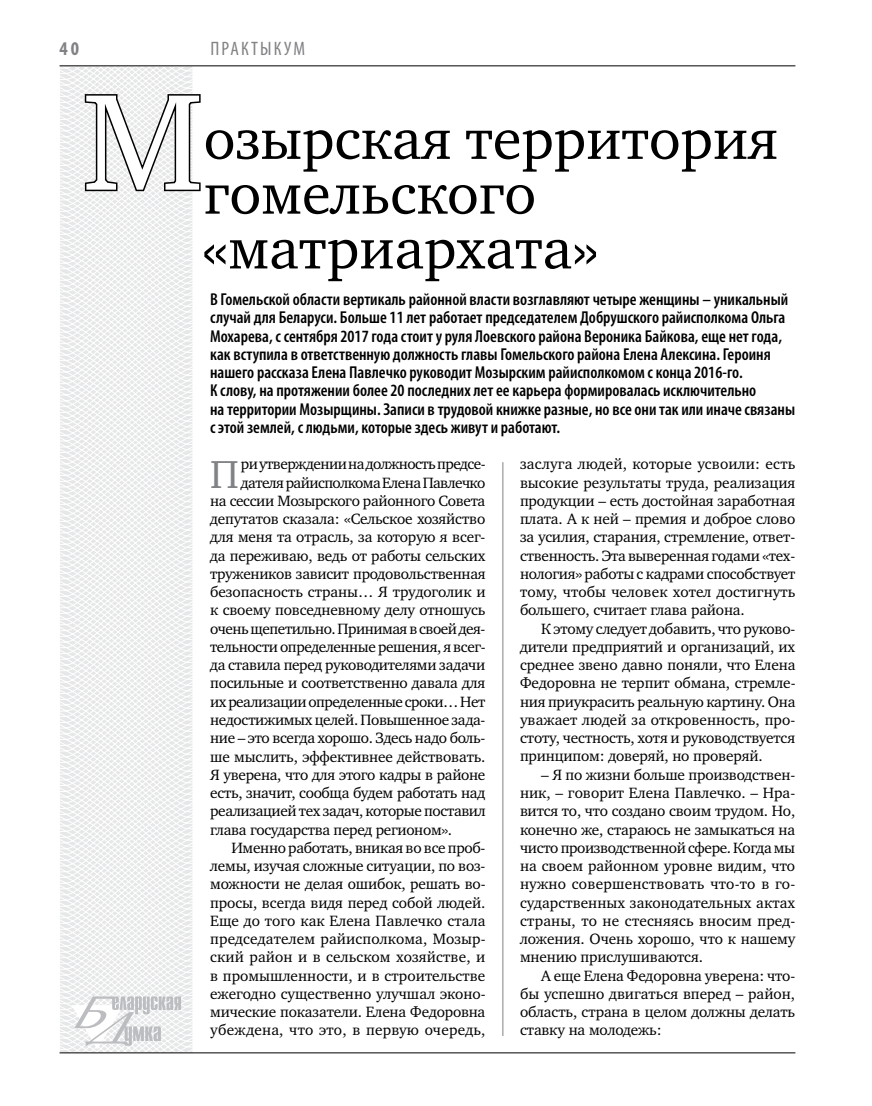
<style>
.page{position:relative;width:872px;height:1106px;background:#fff}
.page>*{position:absolute;margin:0;border:0;box-sizing:border-box;transform-origin:0 0}
.t1{font:140.1px "Charter C";color:#fff}
.t2{font:58.5px/54.8px "Charter C";color:#000}
.t3{font:40.05px "Charter C";color:#808285}
.t4{font:condensed 19.5px "Myriad Pro";letter-spacing:.11em;color:#808285}
.t5{font:700 condensed 19.5px "Myriad Pro";color:#808285}
.t6{font:600 condensed 17.25px/18.3px "Myriad Pro";color:#000}
.t7{font:15.3px/18.3px "Charter C";letter-spacing:-.01em;color:#000;text-align:justify}
.t8{font:15.3px "Charter C";letter-spacing:-.035em;color:#000}
.t9{font:15.3px "Charter C";letter-spacing:.01em;color:#000}
.t10{font:15.3px "Charter C";letter-spacing:-.03em;color:#000}
</style>
<div class="page">
<svg style="left:59px;top:65px;width:192px;height:989px"></svg>
<hr style="left:60px;top:1052px;width:735px;height:1px;background:#000">
<svg style="left:71px;top:996px;width:110px;height:53px"></svg>
<hr style="left:60px;top:65px;width:735px;height:1px;background:#000">
<hr style="left:502px;top:462px;width:1px;height:574px;background:#808285">
<svg style="left:83px;top:86px;width:119px;height:107px"></svg>
<p class="t5" style="left:60px;top:37px;width:21px">40</p>
<p class="t4" style="left:210px;top:37px;width:96px">Практыкум</p>
<h1 class="t1" style="left:82px;top:65px;width:123px">М</h1>
<h2 class="t2" style="left:202px;top:112px;width:577px">озырская территория гомельского «матриархата»</h2>
<p class="t6" style="left:210px;top:290px;width:586px">В Гомельской области вертикаль районной власти возглавляют четыре женщины – уникальный случай для Беларуси. Больше 11 лет работает председателем Добрушского райисполкома Ольга Мохарева, с сентября 2017 года стоит у руля Лоевского района Вероника Байкова, еще нет года, как вступила в ответственную должность главы Гомельского района Елена Алексина. Героиня нашего рассказа Елена Павлечко руководит Мозырским райисполкомом с конца 2016-го.<br>К слову, на протяжении более 20 последних лет ее карьера формировалась исключительно<br>на территории Мозырщины. Записи в трудовой книжке разные, но все они так или иначе связаны с этой землей, с людьми, которые здесь живут и работают.</p>
<h3 class="t3" style="left:210px;top:452px;width:30px">П</h3>
<p class="t8" style="left:241px;top:456px;width:246px">ри утверждении на должность предсе-</p>
<p class="t8" style="left:241px;top:474px;width:246px">дателя райисполкома Елена Павлечко</p>
<p class="t7" style="left:210px;top:491px;width:277px">на сессии Мозырского районного Совета</p>
<p class="t7" style="left:210px;top:510px;width:277px">депутатов сказала: «Сельское хозяйство</p>
<p class="t7" style="left:210px;top:528px;width:277px">для меня та отрасль, за которую я всег-</p>
<p class="t7" style="left:210px;top:546px;width:277px">да переживаю, ведь от работы сельских</p>
<p class="t7" style="left:210px;top:565px;width:277px">тружеников зависит продовольственная</p>
<p class="t7" style="left:210px;top:583px;width:277px">безопасность страны… Я трудоголик и</p>
<p class="t7" style="left:210px;top:601px;width:277px">к своему повседневному делу отношусь</p>
<p class="t10" style="left:210px;top:620px;width:277px">очень щепетильно. Принимая в своей дея-</p>
<p class="t7" style="left:210px;top:638px;width:277px">тельности определенные решения, я всег-</p>
<p class="t7" style="left:210px;top:656px;width:277px">да ставила перед руководителями задачи</p>
<p class="t7" style="left:210px;top:674px;width:277px">посильные и соответственно давала для</p>
<p class="t8" style="left:210px;top:693px;width:277px">их реализации определенные сроки… Нет</p>
<p class="t7" style="left:210px;top:711px;width:277px">недостижимых целей. Повышенное зада-</p>
<p class="t7" style="left:210px;top:729px;width:277px">ние – это всегда хорошо. Здесь надо боль-</p>
<p class="t7" style="left:210px;top:747px;width:277px">ше мыслить, эффективнее действовать.</p>
<p class="t7" style="left:210px;top:765px;width:277px">Я уверена, что для этого кадры в районе</p>
<p class="t7" style="left:210px;top:784px;width:277px">есть, значит, сообща будем работать над</p>
<p class="t7" style="left:210px;top:802px;width:277px">реализацией тех задач, которые поставил</p>
<p class="t7" style="left:210px;top:820px;width:243px">глава государства перед регионом».</p>
<p class="t7" style="left:231px;top:838px;width:255px">Именно работать, вникая во все проб-</p>
<p class="t7" style="left:210px;top:857px;width:277px">лемы, изучая сложные ситуации, по воз-</p>
<p class="t7" style="left:210px;top:875px;width:277px">можности не делая ошибок, решать во-</p>
<p class="t7" style="left:210px;top:893px;width:277px">просы, всегда видя перед собой людей.</p>
<p class="t7" style="left:210px;top:911px;width:277px">Еще до того как Елена Павлечко стала</p>
<p class="t9" style="left:210px;top:930px;width:277px">председателем райисполкома, Мозыр-</p>
<p class="t9" style="left:210px;top:948px;width:277px">ский район и в сельском хозяйстве, и</p>
<p class="t7" style="left:210px;top:966px;width:277px">в промышленности, и в строительстве</p>
<p class="t7" style="left:210px;top:984px;width:277px">ежегодно существенно улучшал эконо-</p>
<p class="t7" style="left:210px;top:1003px;width:277px">мические показатели. Елена Федоровна</p>
<p class="t9" style="left:210px;top:1021px;width:277px">убеждена, что это, в первую очередь,</p>
<p class="t7" style="left:520px;top:455px;width:277px">заслуга людей, которые усвоили: есть высокие результаты труда, реализация продукции – есть достойная заработная плата. А к ней – премия и доброе слово за усилия, старания, стремление, ответ&shy;ственность. Эта выверенная годами «тех&shy;нология» работы с кадрами способствует тому, чтобы человек хотел достигнуть большего, считает глава района.</p>
<p class="t7" style="left:520px;top:619px;width:277px;text-indent:21px">К этому следует добавить, что руково&shy;дители предприятий и организаций, их среднее звено давно поняли, что Елена Федоровна не терпит обмана, стремле&shy;ния приукрасить реальную картину. Она уважает людей за откровенность, про&shy;стоту, честность, хотя и руководствуется принципом: доверяй, но проверяй.</p>
<p class="t7" style="left:520px;top:765px;width:277px;text-indent:21px">– Я по жизни больше производствен&shy;ник, – говорит Елена Павлечко. – Нра&shy;вится то, что создано своим трудом. Но, конечно же, стараюсь не замыкаться на чисто производственной сфере. Когда мы на своем районном уровне видим, что нужно совершенствовать что-то в го&shy;сударственных законодательных актах страны, то не стесняясь вносим пред&shy;ложения. Очень хорошо, что к нашему мнению прислушиваются.</p>
<p class="t7" style="left:520px;top:966px;width:277px;text-indent:21px">А еще Елена Федоровна уверена: что&shy;бы успешно двигаться вперед – район, область, страна в целом должны делать ставку на молодежь:</p>
</div>
